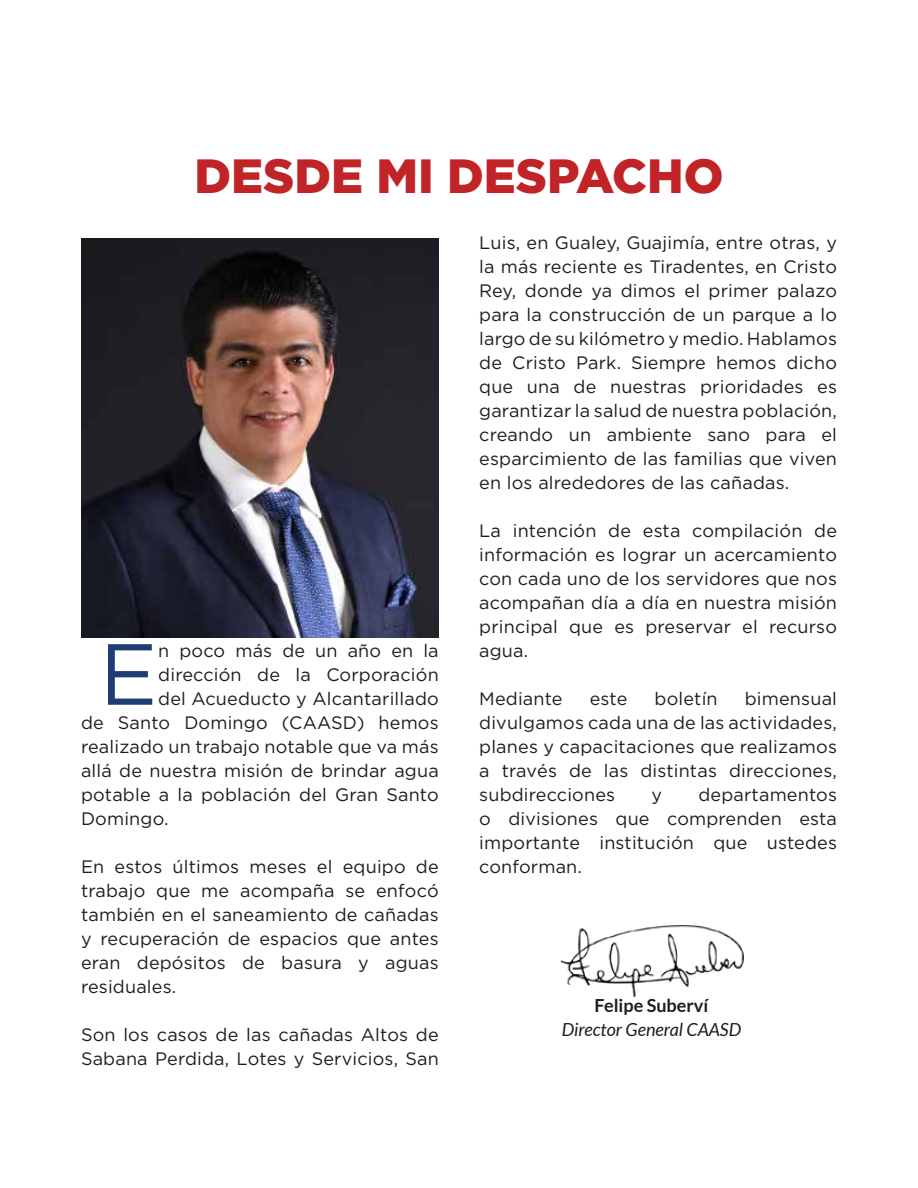
<style>
.page{position:relative;width:918px;height:1188px;background:#fff}
.page>*{position:absolute;margin:0;border:0;box-sizing:border-box;transform-origin:0 0}
.t1{font:86.55px "Gotham Pro";color:#1e3d73}
.t2{font:900 48px "Gotham Pro";color:#c12427}
.t3{font:18px/24px "Gotham Pro";letter-spacing:.01em;color:#201b1f;text-align:justify}
.t4{font:italic 18px "Lato";color:#201b1f}
.t5{font:700 18px "Lato";color:#201b1f}
</style>
<div class="page">
<img style="left:81px;top:238px;width:358px;height:399px">
<img style="left:560px;top:925px;width:184px;height:71px">
<h2 class="t2" style="left:194px;top:149px;width:531px">DESDE MI DESPACHO</h2>
<h1 class="t1" style="left:99px;top:626px;width:60px">E</h1>
<p class="t3" style="left:158px;top:638px;width:282px">n poco más de un año en la</p>
<p class="t3" style="left:158px;top:662px;width:282px">dirección de la Corporación</p>
<p class="t3" style="left:158px;top:686px;width:282px">del Acueducto y Alcantarillado</p>
<p class="t3" style="left:81px;top:710px;width:359px">de Santo Domingo (CAASD) hemos</p>
<p class="t3" style="left:81px;top:734px;width:359px">realizado un trabajo notable que va más</p>
<p class="t3" style="left:81px;top:758px;width:359px">allá de nuestra misión de brindar agua</p>
<p class="t3" style="left:81px;top:782px;width:359px">potable a la población del Gran Santo</p>
<p class="t3" style="left:81px;top:806px;width:89px">Domingo.</p>
<p class="t3" style="left:81px;top:854px;width:359px">En estos últimos meses el equipo de trabajo que me acompaña se enfocó también en el saneamiento de cañadas y recuperación de espacios que antes eran depósitos de basura y aguas residuales.</p>
<p class="t3" style="left:81px;top:1022px;width:359px">Son los casos de las cañadas Altos de<br>Sabana Perdida, Lotes y Servicios, San</p>
<p class="t3" style="left:479px;top:230px;width:359px">Luis, en Gualey, Guajimía, entre otras, y la más reciente es Tiradentes, en Cristo Rey, donde ya dimos el primer palazo para la construcción de un parque a lo largo de su kilómetro y medio. Hablamos de Cristo Park. Siempre hemos dicho que una de nuestras prioridades es garantizar la salud de nuestra población, creando un ambiente sano para el esparcimiento de las familias que viven en los alrededores de las cañadas.</p>
<p class="t3" style="left:479px;top:518px;width:359px">La intención de esta compilación de información es lograr un acercamiento con cada uno de los servidores que nos acompañan día a día en nuestra misión principal que es preservar el recurso agua.</p>
<p class="t3" style="left:479px;top:686px;width:85px">Mediante</p>
<p class="t3" style="left:590px;top:686px;width:39px">este</p>
<p class="t3" style="left:655px;top:686px;width:65px">boletín</p>
<p class="t3" style="left:479px;top:686px;width:359px;text-indent:266px">bimensual divulgamos cada una de las actividades, planes y capacitaciones que realizamos a través de las distintas direcciones, subdirecciones</p>
<p class="t3" style="left:479px;top:782px;width:359px;text-indent:219px">departamentos o divisiones que comprenden esta importante institución que ustedes conforman.</p>
<p class="t3" style="left:651px;top:782px;width:12px">y</p>
<p class="t5" style="left:595px;top:995px;width:115px">Felipe Suberví</p>
<p class="t4" style="left:562px;top:1020px;width:181px">Director General CAASD</p>
</div>
